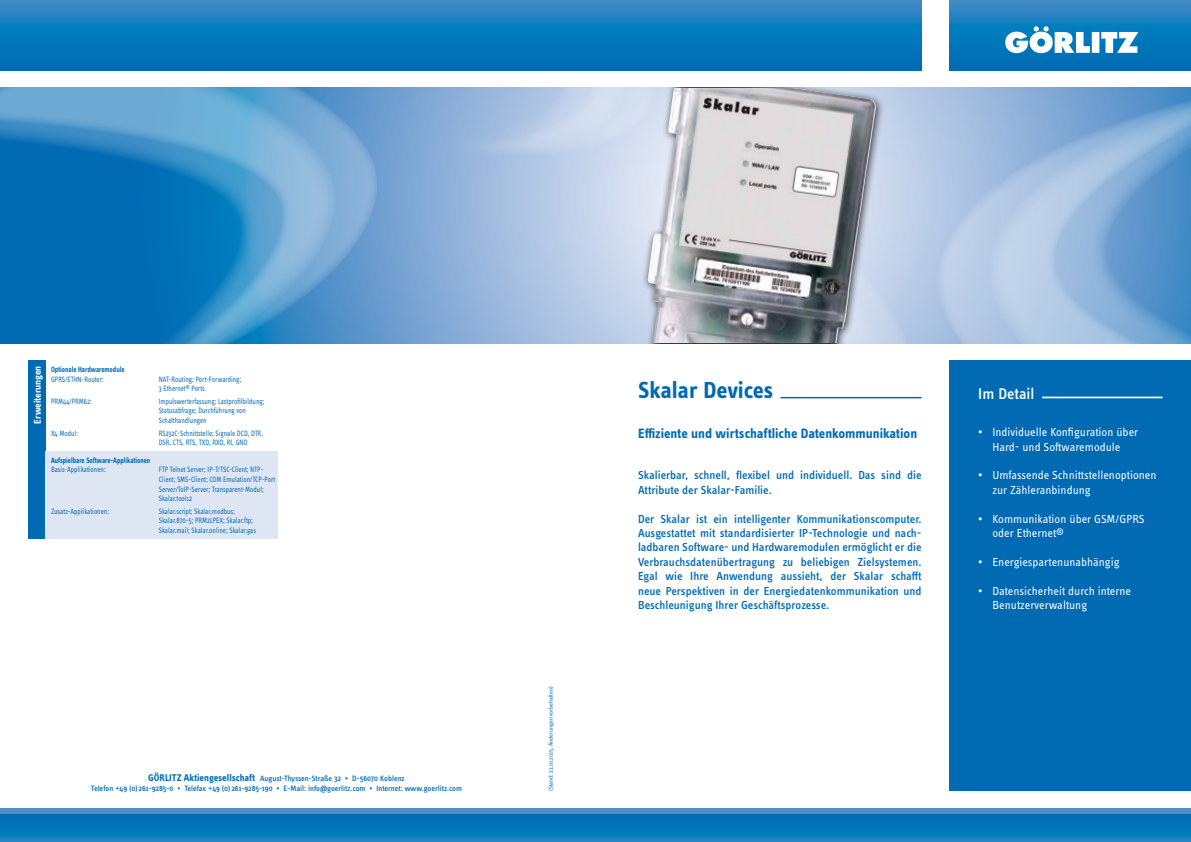
<style>
.page{position:relative;width:1191px;height:842px;background:#fff}
.page>*{position:absolute;margin:0;border:0;box-sizing:border-box;transform-origin:0 0}
.t1{font:700 24px "Info OT Text";letter-spacing:-.005em;color:#006ab3}
.t2{font:500 16px "Info OT Text";color:#fff}
.t3{font:700 14px "Info OT Text";color:#006ab3}
.t4{font:500 12px/14.4px "Info OT Text";color:#006ab3}
.t5{font:12px/14.4px "Info OT Text";color:#fff}
.t6{font:700 10px "Info OT Text";letter-spacing:-.005em;color:#fff}
.t7{font:8px/9.6px "Info OT Text";color:#006ab3;scale:.85 1}
.t8{font:500 8px/9.6px "Info OT Text";color:#006ab3;text-align:center}
.t9{font:700 8px "Info OT Text";color:#006ab3;scale:.85 1}
.t10{font:6px "Info OT Text";color:#006ab3}
.s1{font-weight:700;font-size:10px}
</style>
<div class="page">
<svg style="left:950px;top:0;width:241px;height:71px;background:#137abc"></svg>
<div style="left:950px;top:360px;width:241px;height:431px;background:#006ab3"></div>
<svg style="left:595px;top:814px;width:596px;height:28px;background:#0677ba"></svg>
<div style="left:595px;top:808px;width:596px;height:6px;background:#4f90c8"></div>
<svg style="left:0;top:0;width:921px;height:71px;background:#0f7abc"></svg>
<svg style="left:1005px;top:26px;width:133px;height:27px"></svg>
<hr style="left:1042px;top:397px;width:120px;height:1px;background:#fff">
<hr style="left:780px;top:397px;width:141px;height:1px;background:#006ab3">
<svg style="left:0;top:814px;width:595px;height:28px;background:#0677ba"></svg>
<div style="left:0;top:808px;width:595px;height:6px;background:#4f90c8"></div>
<div style="left:28px;top:360px;width:17px;height:179px;background:#006ab3"></div>
<div style="left:45px;top:451px;width:233px;height:88px;background:#dfe6f3"></div>
<svg style="left:381px;top:88px;width:521px;height:255px;background:#a2bddf"></svg>
<svg style="left:885px;top:201px;width:17px;height:142px;background:#c2d2e9"></svg>
<svg style="left:0;top:88px;width:381px;height:255px;background:#388bc4"></svg>
<svg style="left:902px;top:88px;width:289px;height:255px;background:#95b7dc"></svg>
<svg style="left:401px;top:88px;width:240px;height:90px;background:#aac3e1"></svg>
<div style="left:641px;top:88px;width:244px;height:255px;background:#000;opacity:.75"></div>
<img style="left:647px;top:88px;width:229px;height:255px">
<p class="t6" style="left:31px;top:423px;width:59px;rotate:-90deg">Erweiterungen</p>
<p class="t9" style="left:51px;top:364px;width:88px">Optionale Hardwaremodule</p>
<p class="t7" style="left:51px;top:374px;width:64px">GPRS/ETHN-Router:</p>
<p class="t7" style="left:159px;top:374px;width:99px">NAT-Routing; Port-Forwarding;<br>3 Ethernet<sup>®</sup> Ports</p>
<p class="t7" style="left:51px;top:396px;width:49px">PRM44/PRM62:</p>
<p class="t7" style="left:159px;top:396px;width:126px">Impulswerterfassung; Lastprofilbildung;<br>Statusabfrage; Durchführung von<br>Schalthandlungen</p>
<p class="t7" style="left:51px;top:428px;width:33px">X4 Modul:</p>
<p class="t7" style="left:159px;top:428px;width:124px">RS232C-Schnittstelle; Signale DCD, DTR,<br>DSR, CTS, RTS, TXD, RXD, RI, GND</p>
<p class="t9" style="left:51px;top:455px;width:118px">Aufspielbare Software-Applikationen</p>
<p class="t7" style="left:51px;top:465px;width:66px">Basis-Applikationen:</p>
<p class="t7" style="left:159px;top:465px;width:139px">FTP Telnet Server; IP-T/TSC-Client; NTP-Client; SMS-Client; COM Emulation/TCP-Port Server/ToIP-Server; Transparent-Modul; Skalar.tools2</p>
<p class="t7" style="left:51px;top:506px;width:70px">Zusatz-Applikationen:</p>
<p class="t7" style="left:159px;top:506px;width:116px">Skalar.script; Skalar.modbus;<br>Skalar.870-5; PRM2LPEX; Skalar.ftp;<br>Skalar.mail; Skalar.online; Skalar.gas</p>
<p class="t8" style="left:91px;top:774px;width:373px"><span class="s1">GÖRLITZ Aktiengesellschaft</span> August-Thyssen-Straße 32 • D-56070 Koblenz<br>Telefon +49 (0) 261-9285-0 • Telefax +49 (0) 261-9285-190 • E-Mail: info@goerlitz.com • Internet: www.goerlitz.com</p>
<p class="t10" style="left:547px;top:791px;width:106px;rotate:-90deg">(Stand: 22.10.2015, Änderungen vorbehalten)</p>
<h1 class="t1" style="left:638px;top:376px;width:137px">Skalar Devices</h1>
<h3 class="t3" style="left:638px;top:425px;width:281px">Effiziente und wirtschaftliche Datenkommunikation</h3>
<h3 class="t4" style="left:638px;top:468px;width:285px">Skalierbar, schnell, flexibel und individuell. Das sind die<br>Attribute der Skalar-Familie.</h3>
<p class="t4" style="left:638px;top:511px;width:285px;text-align:justify">Der Skalar ist ein intelligenter Kommunikationscomputer.<br>Ausgestattet mit standardisierter IP-Technologie und nach&shy;ladbaren Software- und Hardwaremodulen ermöglicht er die Verbrauchsdatenübertragung zu beliebigen Zielsystemen.<br>Egal wie Ihre Anwendung aussieht, der Skalar schafft neue Perspektiven in der Energiedatenkommunikation und Beschleunigung Ihrer Geschäftsprozesse.</p>
<h2 class="t2" style="left:978px;top:384px;width:58px">Im Detail</h2>
<h3 class="t5" style="left:978px;top:425px;width:162px;text-align:center">• Individuelle Konfiguration über<br>Hard- und Softwaremodule</h3>
<h3 class="t5" style="left:992px;top:468px;width:166px;text-indent:-14px">• Umfassende Schnittstellenoptionen zur Zähleranbindung</h3>
<h3 class="t5" style="left:992px;top:511px;width:153px;text-indent:-14px">• Kommunikation über GSM/GPRS oder Ethernet<sup>®</sup></h3>
<h3 class="t5" style="left:978px;top:554px;width:143px">• Energiespartenunabhängig</h3>
<h3 class="t5" style="left:992px;top:583px;width:140px;text-indent:-14px">• Datensicherheit durch interne<br>Benutzerverwaltung</h3>
</div>
